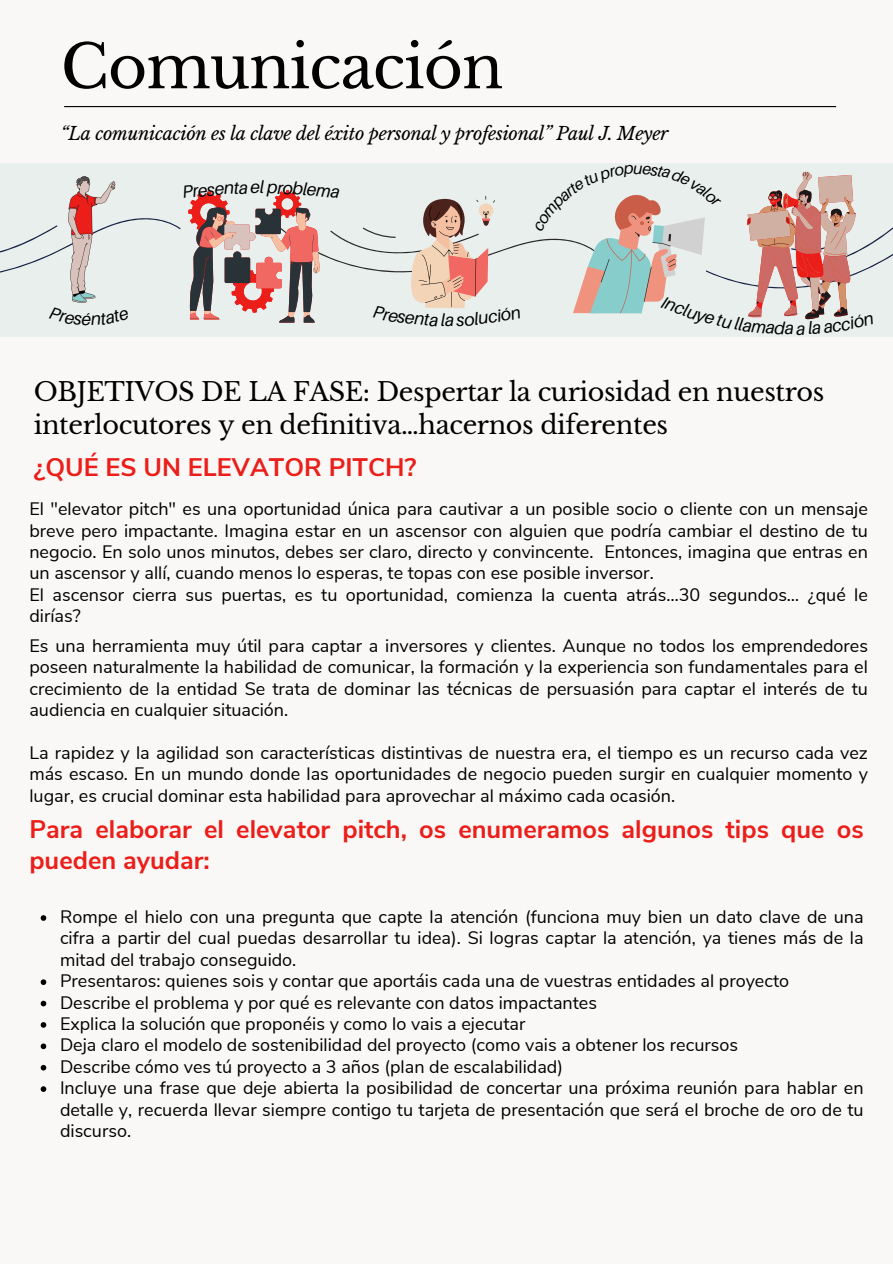
<style>
.page{position:relative;width:893px;height:1264px;background:#fff}
.page>*{position:absolute;margin:0;border:0;box-sizing:border-box;transform-origin:0 0}
.t1{font:60px "Libre Baskerville";letter-spacing:-.015em;color:#000001}
.t2{font:25.5px/32.7px "Libre Baskerville";letter-spacing:-.015em;color:#000001}
.t3{font:700 25.35px/30.3px "Nunito Sans";color:#eb1e1a}
.t4{font:18px/21.3px "Nunito Sans";color:#000001}
.t5{font:italic 18px "Libre Baskerville";letter-spacing:-.015em;color:#000001}
.t6{font:italic 17.4px "Aileron";color:#000001}
.t7{font:italic 15.9px "Aileron";color:#000001}
</style>
<div class="page">
<div style="left:0;top:0;width:892px;height:1263px;background:#faf8f6"></div>
<hr style="left:64px;top:106px;width:772px;height:1px;background:#000001">
<svg style="left:274px;top:107px;width:327px;height:230px"></svg>
<svg style="left:0;top:106px;width:181px;height:231px;fill:#e8efed"></svg>
<svg style="left:705px;top:106px;width:187px;height:231px"></svg>
<svg style="left:41px;top:915px;width:5px;height:5px"></svg>
<svg style="left:41px;top:979px;width:5px;height:6px"></svg>
<svg style="left:41px;top:1000px;width:5px;height:6px"></svg>
<svg style="left:41px;top:1022px;width:5px;height:5px"></svg>
<svg style="left:41px;top:1043px;width:5px;height:6px"></svg>
<svg style="left:41px;top:1064px;width:5px;height:6px"></svg>
<svg style="left:41px;top:1086px;width:5px;height:5px"></svg>
<svg style="left:0;top:166px;width:129px;height:159px;background:#e1dfdd"></svg>
<svg style="left:182px;top:167px;width:339px;height:159px;background:#d7c9c5"></svg>
<svg style="left:534px;top:165px;width:358px;height:170px;background:#dbd2ce"></svg>
<h1 class="t1" style="left:61px;top:30px;width:444px">Comunicación</h1>
<p class="t5" style="left:61px;top:122px;width:609px">“La comunicación es la clave del éxito personal y profesional” Paul J. Meyer</p>
<p class="t6" style="left:260px;top:176px;width:6px">l</p>
<p class="t7" style="left:633px;top:158px;width:11px">u</p>
<h3 class="t6" style="left:445px;top:309px;width:10px">a</h3>
<h2 class="t2" style="left:34px;top:376px;width:792px">OBJETIVOS DE LA FASE: Despertar la curiosidad en nuestros interlocutores y en definitiva…hacernos diferentes</h2>
<h3 class="t3" style="left:34px;top:452px;width:384px">¿QUÉ ES UN ELEVATOR PITCH?</h3>
<p class="t4" style="left:29px;top:498px;width:840px">El "elevator pitch" es una oportunidad única para cautivar a un posible socio o cliente con un mensaje breve pero impactante. Imagina estar en un ascensor con alguien que podría cambiar el destino de tu negocio. En solo unos minutos, debes ser claro, directo y convincente. Entonces, imagina que entras en un ascensor y allí, cuando menos lo esperas, te topas con ese posible inversor.<br>El ascensor cierra sus puertas, es tu oportunidad, comienza la cuenta atrás…30 segundos… ¿qué le dirías?</p>
<p class="t4" style="left:29px;top:635px;width:840px;text-align:justify">Es una herramienta muy útil para captar a inversores y clientes. Aunque no todos los emprendedores poseen naturalmente la habilidad de comunicar, la formación y la experiencia son fundamentales para el crecimiento de la entidad Se trata de dominar las técnicas de persuasión para captar el interés de tu audiencia en cualquier situación.</p>
<p class="t4" style="left:29px;top:742px;width:840px;text-align:justify">La rapidez y la agilidad son características distintivas de nuestra era, el tiempo es un recurso cada vez más escaso. En un mundo donde las oportunidades de negocio pueden surgir en cualquier momento y lugar, es crucial dominar esta habilidad para aprovechar al máximo cada ocasión.</p>
<h3 class="t3" style="left:29px;top:814px;width:835px">Para elaborar el elevator pitch, os enumeramos algunos tips que os pueden ayudar:</h3>
<p class="t4" style="left:60px;top:906px;width:805px">Rompe el hielo con una pregunta que capte la atención (funciona muy bien un dato clave de una cifra a partir del cual puedas desarrollar tu idea). Si logras captar la atención, ya tienes más de la mitad del trabajo conseguido.<br>Presentaros: quienes sois y contar que aportáis cada una de vuestras entidades al proyecto Describe el problema y por qué es relevante con datos impactantes<br>Explica la solución que proponéis y como lo vais a ejecutar<br>Deja claro el modelo de sostenibilidad del proyecto (como vais a obtener los recursos<br>Describe cómo ves tú proyecto a 3 años (plan de escalabilidad)<br>Incluye una frase que deje abierta la posibilidad de concertar una próxima reunión para hablar en detalle y, recuerda llevar siempre contigo tu tarjeta de presentación que será el broche de oro de tu discurso.</p>
</div>
